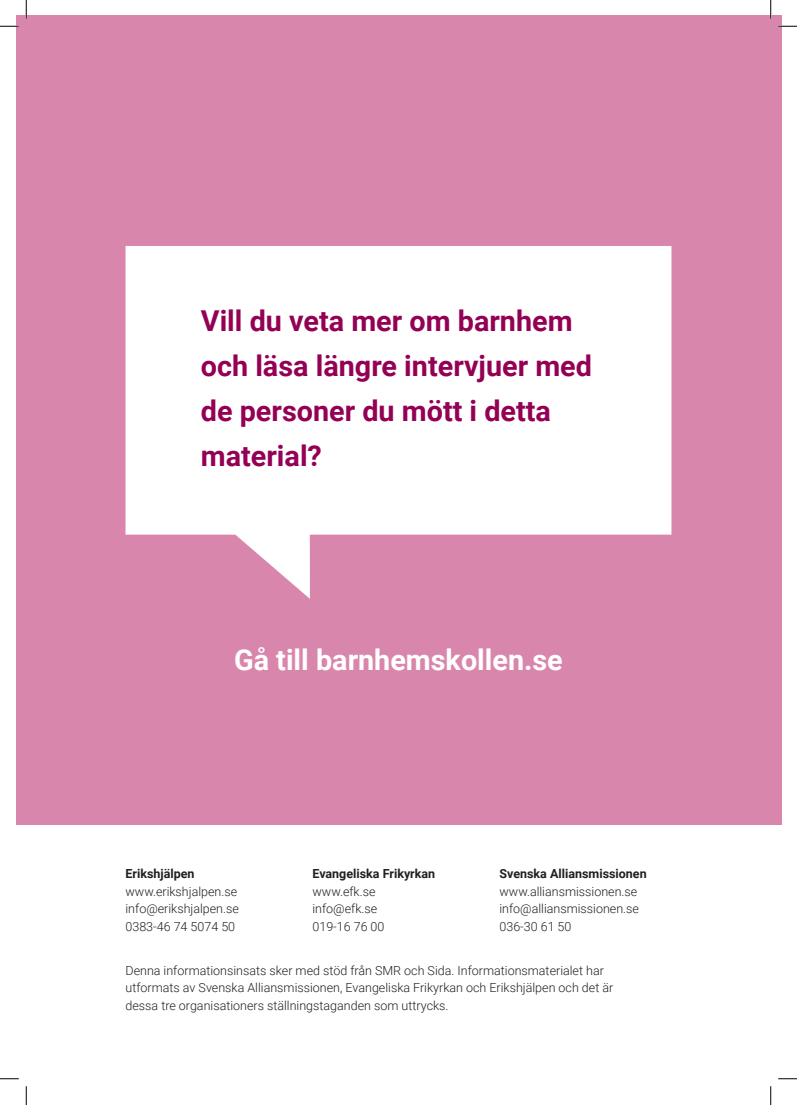
<style>
.page{position:relative;width:797px;height:1105px;background:#fff}
.page>*{position:absolute;margin:0;border:0;box-sizing:border-box;transform-origin:0 0}
.t1{font:700 28.75px/45px "Roboto";color:#940054}
.t2{font:700 28.75px "Roboto";color:#fff}
.t3{font:300 12.5px/17.5px "Roboto";color:#231f20}
.t4{font:700 12.5px "Roboto";color:#231f20}
</style>
<div class="page">
<div style="left:16px;top:16px;width:765px;height:809px;background:#d986ac"></div>
<svg style="left:125px;top:246px;width:546px;height:353px;fill:#fff"></svg>
<svg style="left:0;top:25px;width:19px;height:2px"></svg>
<svg style="left:778px;top:25px;width:19px;height:2px"></svg>
<svg style="left:0;top:1078px;width:19px;height:1px"></svg>
<svg style="left:778px;top:1078px;width:19px;height:1px"></svg>
<svg style="left:25px;top:0;width:2px;height:19px"></svg>
<svg style="left:25px;top:1086px;width:2px;height:19px"></svg>
<svg style="left:770px;top:0;width:1px;height:19px"></svg>
<svg style="left:770px;top:1086px;width:1px;height:19px"></svg>
<h1 class="t1" style="left:201px;top:297px;width:393px">Vill du veta mer om barnhem och läsa längre intervjuer med de personer du mött i detta material?</h1>
<h1 class="t2" style="left:234px;top:640px;width:330px">Gå till barnhemskollen.se</h1>
<p class="t4" style="left:125px;top:865px;width:71px">Erikshjälpen</p>
<p class="t3" style="left:125px;top:882px;width:115px">www.erikshjalpen.se info@erikshjalpen.se<br>0383-46 74 5074 50</p>
<p class="t4" style="left:499px;top:865px;width:149px">Svenska Alliansmissionen</p>
<p class="t3" style="left:499px;top:882px;width:141px">www.alliansmissionen.se info@alliansmissionen.se<br>036-30 61 50</p>
<p class="t3" style="left:125px;top:961px;width:489px">Denna informationsinsats sker med stöd från SMR och Sida. Informationsmaterialet har utformats av Svenska Alliansmissionen, Evangeliska Frikyrkan och Erikshjälpen och det är dessa tre organisationers ställningstaganden som uttrycks.</p>
<p class="t4" style="left:312px;top:865px;width:124px">Evangeliska Frikyrkan</p>
<p class="t3" style="left:312px;top:882px;width:73px">www.efk.se info@efk.se<br>019-16 76 00</p>
</div>
